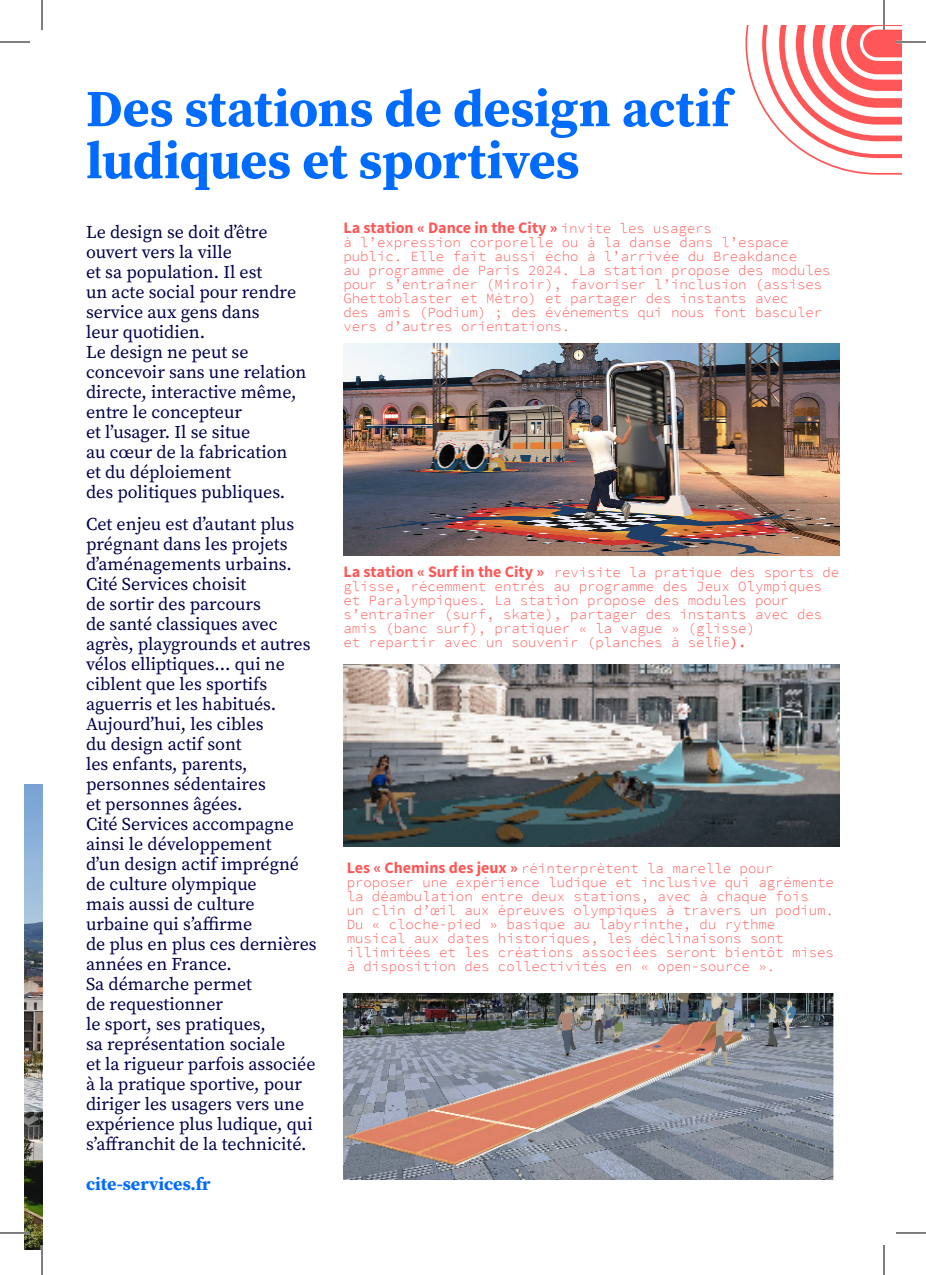
<style>
.page{position:relative;width:926px;height:1275px;background:#fff}
.page>*{position:absolute;margin:0;border:0;box-sizing:border-box;transform-origin:0 0}
.t1{font:700 52px "Source Serif Pro";letter-spacing:-.005em;color:#006bff}
.t2{font:18px/20px "Source Serif Variable";color:#00004d}
.t3{font:700 18px "Source Serif Pro";color:#006bff}
.t4{font:700 16px "Source Sans Pro";color:#ff5757}
.t5{font:300 14px/14px "Source Code Pro";color:#ff5757}
.s1{font-family:"Source Code Pro";font-weight:300;font-size:14px}
.s2{font-family:"Source Sans Pro";font-weight:700;font-size:16px}
.s3{font-weight:500}
</style>
<div class="page">
<svg style="left:745px;top:25px;width:156px;height:150px"></svg>
<img style="left:343px;top:343px;width:496px;height:213px">
<img style="left:343px;top:664px;width:496px;height:183px">
<img style="left:343px;top:993px;width:491px;height:186px">
<img style="left:25px;top:785px;width:17px;height:465px">
<hr style="left:896px;top:41px;width:30px;height:2px;background:#fff">
<hr style="left:0;top:1231px;width:30px;height:3px;background:#fff">
<hr style="left:41px;top:1245px;width:2px;height:30px;background:#fff">
<hr style="left:883px;top:0;width:2px;height:30px;background:#fff">
<hr style="left:0;top:42px;width:30px;height:1px;background:#000">
<hr style="left:896px;top:42px;width:30px;height:1px;background:#000">
<hr style="left:0;top:1232px;width:30px;height:1px;background:#000">
<hr style="left:896px;top:1232px;width:30px;height:1px;background:#000">
<hr style="left:42px;top:0;width:1px;height:30px;background:#000">
<hr style="left:42px;top:1245px;width:1px;height:30px;background:#000">
<hr style="left:884px;top:0;width:1px;height:30px;background:#000">
<hr style="left:884px;top:1245px;width:1px;height:30px;background:#000">
<p class="t1" style="left:86px;top:73px;width:645px">Des stations de design actif</p>
<p class="t1" style="left:86px;top:125px;width:495px">ludiques et sportives</p>
<p class="t2" style="left:86px;top:222px;width:222px">Le design se doit d’être ouvert vers la ville<br>et sa population. Il est<br>un acte social pour rendre service aux gens dans<br>leur quotidien.<br>Le design ne peut se concevoir sans une relation directe, interactive même, entre le concepteur<br>et l’usager. Il se situe<br>au cœur de la fabrication et du déploiement<br>des politiques publiques.</p>
<p class="t2" style="left:86px;top:514px;width:210px">Cet enjeu est d’autant plus prégnant dans les projets d’aménagements urbains.</p>
<p class="t2" style="left:86px;top:574px;width:226px">Cité Services choisit<br>de sortir des parcours<br>de santé classiques avec agrès, playgrounds et autres vélos elliptiques... qui ne ciblent que les sportifs aguerris et les habitués.<br>Aujourd’hui, les cibles<br>du design actif sont<br>les enfants, parents, personnes sédentaires<br>et personnes âgées.</p>
<p class="t2" style="left:86px;top:814px;width:232px">Cité Services accompagne ainsi le développement<br>d’un design actif imprégné de culture olympique<br>mais aussi de culture urbaine qui s’affirme<br>de plus en plus ces dernières années en France.</p>
<p class="t2" style="left:86px;top:974px;width:231px">Sa démarche permet<br>de requestionner<br>le sport, ses pratiques,<br>sa représentation sociale<br>et la rigueur parfois associée à la pratique sportive, pour diriger les usagers vers une expérience plus ludique, qui s’affranchit de la technicité.</p>
<p class="t3" style="left:86px;top:1171px;width:126px">cite-services.fr</p>
<p class="t4" style="left:343px;top:218px;width:370px">La station « Dance in the City » <span class="s1">invite les usagers</span></p>
<p class="t5" style="left:343px;top:236px;width:489px">à l’expression corporelle ou à la danse dans l’espace public. Elle fait aussi écho à l’arrivée du Breakdance<br>au programme de Paris 2024. La station propose des modules pour s’entraîner (Miroir), favoriser l’inclusion (assises Ghettoblaster et Métro) et partager des instants avec<br>des amis (Podium) ; des événements qui nous font basculer vers d’autres orientations.</p>
<p class="t5" style="left:343px;top:565px;width:497px"><span class="s2">La station « Surf in the City »</span> revisite la pratique des sports de glisse, récemment entrés au programme des Jeux Olympiques et Paralympiques. La station propose des modules pour s’entraîner (surf, skate), partager des instants avec des amis (banc surf), pratiquer « la vague » (glisse)<br>et repartir avec un souvenir (planches à selfie<span class="s3">).</span></p>
<p class="t5" style="left:347px;top:861px;width:489px"><span class="s2">Les « Chemins des jeux »</span> réinterprètent la marelle pour proposer une expérience ludique et inclusive qui agrémente la déambulation entre deux stations, avec à chaque fois</p>
<p class="t5" style="left:347px;top:903px;width:489px">un clin d’œil aux épreuves olympiques à travers un podium.<br>Du « cloche-pied » basique au labyrinthe, du rythme musical aux dates historiques, les déclinaisons sont illimitées et les créations associées seront bientôt mises à disposition des collectivités en « open-source ».</p>
</div>
